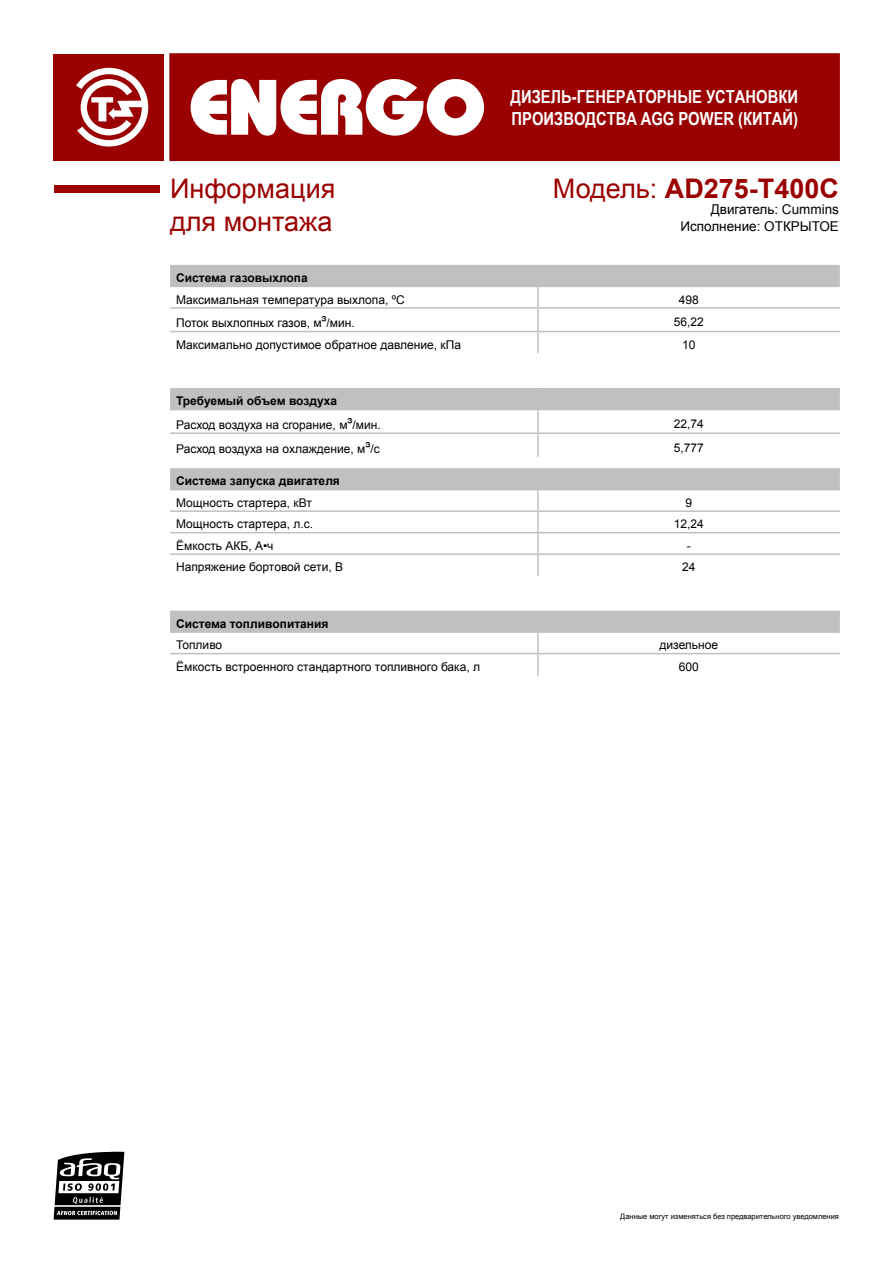
<style>
.page{position:relative;width:893px;height:1263px;background:#fff}
.page>*{position:absolute;margin:0;border:0;box-sizing:border-box;transform-origin:0 0}
.t1{font:27px/32.4px "Arial";color:#9b0000}
.t2{font:700 27px "Arial";color:#9b0000}
.t3{font:700 18px/21.6px "Arial Narrow";color:#fff}
.t4{font:13.5px/16.2px "Arial";color:#000;text-align:right}
.t5{font:12px/23.7px "Arial";color:#000}
.t6{font:700 12px "Arial";color:#000}
.t7{font:7.5px "Arial";color:#000}
.s1{font-weight:400}
.s2{font-size:15px}
.s3{font-weight:700}
</style>
<div class="page">
<div style="left:54px;top:54px;width:110px;height:106px;background:#9b0000"></div>
<svg style="left:76px;top:68px;width:72px;height:79px"></svg>
<div style="left:169px;top:53px;width:671px;height:108px;background:#9b0000;border:2px solid #9b0000"></div>
<svg style="left:191px;top:79px;width:293px;height:57px"></svg>
<svg style="left:54px;top:1151px;width:70px;height:68px"></svg>
<hr style="left:55px;top:1205px;width:65px;height:1px;background:#fff">
<div style="left:54px;top:186px;width:106px;height:7px;background:#9b0000"></div>
<div style="left:170px;top:265px;width:670px;height:21px;background:#c0c0c0"></div>
<hr style="left:537px;top:265px;width:2px;height:21px;background:#c0c0c0">
<hr style="left:170px;top:286px;width:368px;height:1px;background:#c0c0c0">
<hr style="left:538px;top:286px;width:302px;height:1px;background:#c0c0c0">
<hr style="left:537px;top:287px;width:2px;height:20px;background:#c0c0c0">
<hr style="left:170px;top:307px;width:368px;height:2px;background:#c0c0c0">
<hr style="left:538px;top:307px;width:302px;height:2px;background:#c0c0c0">
<hr style="left:537px;top:309px;width:2px;height:22px;background:#c0c0c0">
<hr style="left:170px;top:331px;width:368px;height:1px;background:#c0c0c0">
<hr style="left:538px;top:331px;width:302px;height:1px;background:#c0c0c0">
<hr style="left:537px;top:332px;width:2px;height:21px;background:#c0c0c0">
<div style="left:170px;top:388px;width:670px;height:21px;background:#c0c0c0"></div>
<hr style="left:537px;top:388px;width:2px;height:21px;background:#c0c0c0">
<hr style="left:170px;top:409px;width:368px;height:1px;background:#c0c0c0">
<hr style="left:538px;top:409px;width:302px;height:1px;background:#c0c0c0">
<hr style="left:537px;top:410px;width:2px;height:22px;background:#c0c0c0">
<hr style="left:170px;top:432px;width:368px;height:2px;background:#c0c0c0">
<hr style="left:538px;top:432px;width:302px;height:2px;background:#c0c0c0">
<hr style="left:537px;top:434px;width:2px;height:23px;background:#c0c0c0">
<div style="left:170px;top:468px;width:670px;height:21px;background:#c0c0c0"></div>
<hr style="left:537px;top:468px;width:2px;height:21px;background:#c0c0c0">
<hr style="left:170px;top:489px;width:368px;height:1px;background:#c0c0c0">
<hr style="left:538px;top:489px;width:302px;height:1px;background:#c0c0c0">
<hr style="left:537px;top:490px;width:2px;height:20px;background:#c0c0c0">
<hr style="left:170px;top:510px;width:368px;height:2px;background:#c0c0c0">
<hr style="left:538px;top:510px;width:302px;height:2px;background:#c0c0c0">
<hr style="left:537px;top:512px;width:2px;height:20px;background:#c0c0c0">
<hr style="left:170px;top:532px;width:368px;height:1px;background:#c0c0c0">
<hr style="left:538px;top:532px;width:302px;height:1px;background:#c0c0c0">
<hr style="left:537px;top:533px;width:2px;height:20px;background:#c0c0c0">
<hr style="left:170px;top:553px;width:368px;height:2px;background:#c0c0c0">
<hr style="left:538px;top:553px;width:302px;height:2px;background:#c0c0c0">
<hr style="left:537px;top:555px;width:2px;height:21px;background:#c0c0c0">
<div style="left:170px;top:611px;width:670px;height:20px;background:#c0c0c0"></div>
<hr style="left:537px;top:611px;width:2px;height:20px;background:#c0c0c0">
<hr style="left:170px;top:631px;width:368px;height:2px;background:#c0c0c0">
<hr style="left:538px;top:631px;width:302px;height:2px;background:#c0c0c0">
<hr style="left:537px;top:633px;width:2px;height:20px;background:#c0c0c0">
<hr style="left:170px;top:653px;width:368px;height:1px;background:#c0c0c0">
<hr style="left:538px;top:653px;width:302px;height:1px;background:#c0c0c0">
<hr style="left:537px;top:654px;width:2px;height:22px;background:#c0c0c0">
<h2 class="t3" style="left:511px;top:85px;width:289px">ДИЗЕЛЬ-ГЕНЕРАТОРНЫЕ УСТАНОВКИ<br>ПРОИЗВОДСТВА AGG POWER (КИТАЙ)</h2>
<h1 class="t2" style="left:553px;top:170px;width:287px"><span class="s1">Модель:</span> AD275-T400C</h1>
<p class="t4" style="left:680px;top:202px;width:160px">Двигатель: Cummins<br>Исполнение: ОТКРЫТОЕ</p>
<h1 class="t1" style="left:170px;top:172px;width:167px">Информация для монтажа</h1>
<p class="t6" style="left:176px;top:269px;width:133px">Система газовыхлопа</p>
<p class="t5" style="left:176px;top:287px;width:230px">Максимальная температура выхлопа, ºC</p>
<p class="t5" style="left:679px;top:287px;width:22px">498</p>
<p class="t5" style="left:176px;top:311px;width:180px">Поток выхлопных газов, м<span class="s2">³</span>/мин.</p>
<p class="t5" style="left:674px;top:310px;width:32px">56,22</p>
<p class="t5" style="left:176px;top:333px;width:286px">Максимально допустимое обратное давление, кПа</p>
<p class="t5" style="left:682px;top:333px;width:15px">10</p>
<p class="t5" style="left:176px;top:389px;width:206px"><span class="s3">Требуемый объем воздуха<br></span>Расход воздуха на сгорание, м<span class="s2">³</span>/мин.</p>
<p class="t5" style="left:674px;top:412px;width:32px">22,74</p>
<p class="t5" style="left:176px;top:436px;width:205px">Расход воздуха на охлаждение, м<span class="s2">³</span>/с</p>
<p class="t5" style="left:674px;top:435px;width:32px">5,777</p>
<p class="t6" style="left:176px;top:473px;width:165px">Система запуска двигателя</p>
<p class="t5" style="left:176px;top:491px;width:137px">Мощность стартера, кВт</p>
<p class="t5" style="left:686px;top:491px;width:8px">9</p>
<p class="t5" style="left:176px;top:512px;width:139px">Мощность стартера, л.с.</p>
<p class="t5" style="left:674px;top:512px;width:32px">12,24</p>
<p class="t5" style="left:176px;top:534px;width:99px">Ёмкость АКБ, А•ч</p>
<p class="t5" style="left:687px;top:534px;width:5px">-</p>
<p class="t5" style="left:176px;top:555px;width:169px">Напряжение бортовой сети, В</p>
<p class="t5" style="left:682px;top:555px;width:15px">24</p>
<p class="t6" style="left:176px;top:615px;width:154px">Система топливопитания</p>
<p class="t5" style="left:176px;top:633px;width:48px">Топливо</p>
<p class="t5" style="left:660px;top:633px;width:60px">дизельное</p>
<p class="t5" style="left:176px;top:655px;width:306px">Ёмкость встроенного стандартного топливного бака, л</p>
<p class="t5" style="left:679px;top:655px;width:22px">600</p>
<p class="t7" style="left:620px;top:1211px;width:220px">Данные могут изменяться без предварительного уведомления</p>
</div>
